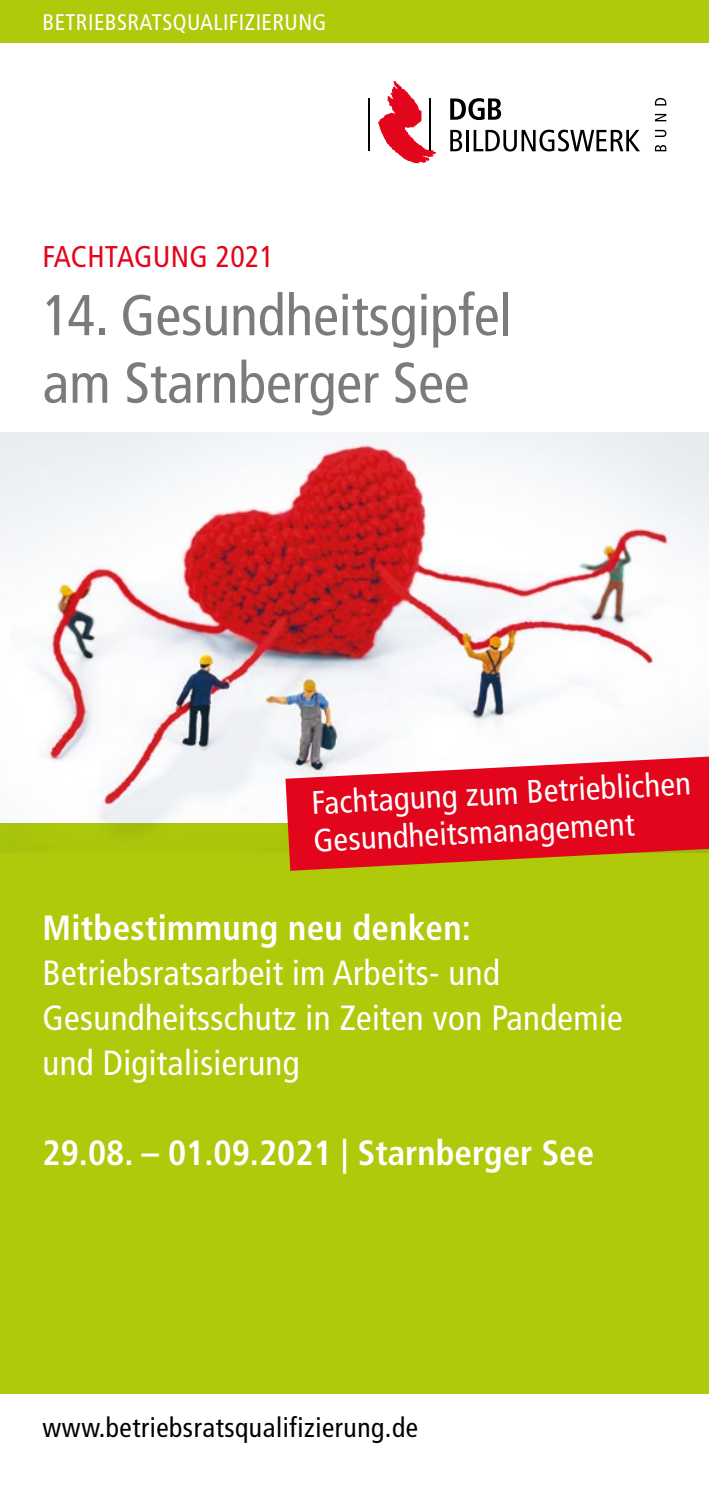
<style>
.page{position:relative;width:709px;height:1489px;background:#fff}
.page>*{position:absolute;margin:0;border:0;box-sizing:border-box;transform-origin:0 0}
.t1{font:condensed 57.5px/67.5px "Frutiger";color:#7c7b7b}
.t2{font:condensed 35px/45px "Frutiger";letter-spacing:.01em;color:#fff}
.t3{font:700 condensed 35px "Frutiger";color:#fff}
.t4{font:condensed 32.5px/37.5px "Frutiger";color:#fff}
.t5{font:condensed 30px "Frutiger";letter-spacing:.01em;color:#e3051b}
.t6{font:condensed 27.5px "Frutiger";letter-spacing:.02em;color:#000}
.t7{font:condensed 22.5px "Frutiger";letter-spacing:.02em;color:#fff}
</style>
<div class="page">
<div style="left:0;top:0;width:709px;height:43px;background:#afca0b"></div>
<img style="left:0;top:433px;width:709px;height:390px">
<svg style="left:450px;top:130px;width:12px;height:21px"></svg>
<hr style="left:466px;top:130px;width:3px;height:21px;background:#000">
<svg style="left:473px;top:130px;width:167px;height:21px"></svg>
<svg style="left:450px;top:98px;width:51px;height:22px"></svg>
<svg style="left:655px;top:145px;width:11px;height:6px"></svg>
<svg style="left:655px;top:130px;width:11px;height:7px"></svg>
<svg style="left:655px;top:114px;width:11px;height:7px"></svg>
<svg style="left:655px;top:98px;width:11px;height:7px"></svg>
<hr style="left:369px;top:98px;width:1px;height:53px;background:#000">
<svg style="left:378px;top:81px;width:57px;height:82px"></svg>
<div style="left:0;top:823px;width:709px;height:570px;background:#afca0b"></div>
<svg style="left:285px;top:756px;width:424px;height:114px;fill:#e3051b"></svg>
<p class="t7" style="left:43px;top:9px;width:285px">BETRIEBSRATSQUALIFIZIERUNG</p>
<p class="t5" style="left:43px;top:239px;width:233px">FACHTAGUNG 2021</p>
<h1 class="t1" style="left:43px;top:282px;width:471px">14. Gesundheitsgipfel am Starnberger See</h1>
<p class="t4" style="left:310px;top:784px;width:381px;rotate:-3deg">Fachtagung zum Betrieblichen<br>Gesundheitsmanagement</p>
<p class="t3" style="left:43px;top:907px;width:430px">Mitbestimmung neu denken:</p>
<p class="t2" style="left:43px;top:950px;width:582px">Betriebsratsarbeit im Arbeits- und<br>Gesundheitsschutz in Zeiten von Pandemie und Digitalisierung</p>
<p class="t3" style="left:43px;top:1132px;width:553px">29.08. – 01.09.2021 | Starnberger See</p>
<p class="t6" style="left:43px;top:1411px;width:377px">www.betriebsratsqualifizierung.de</p>
</div>
